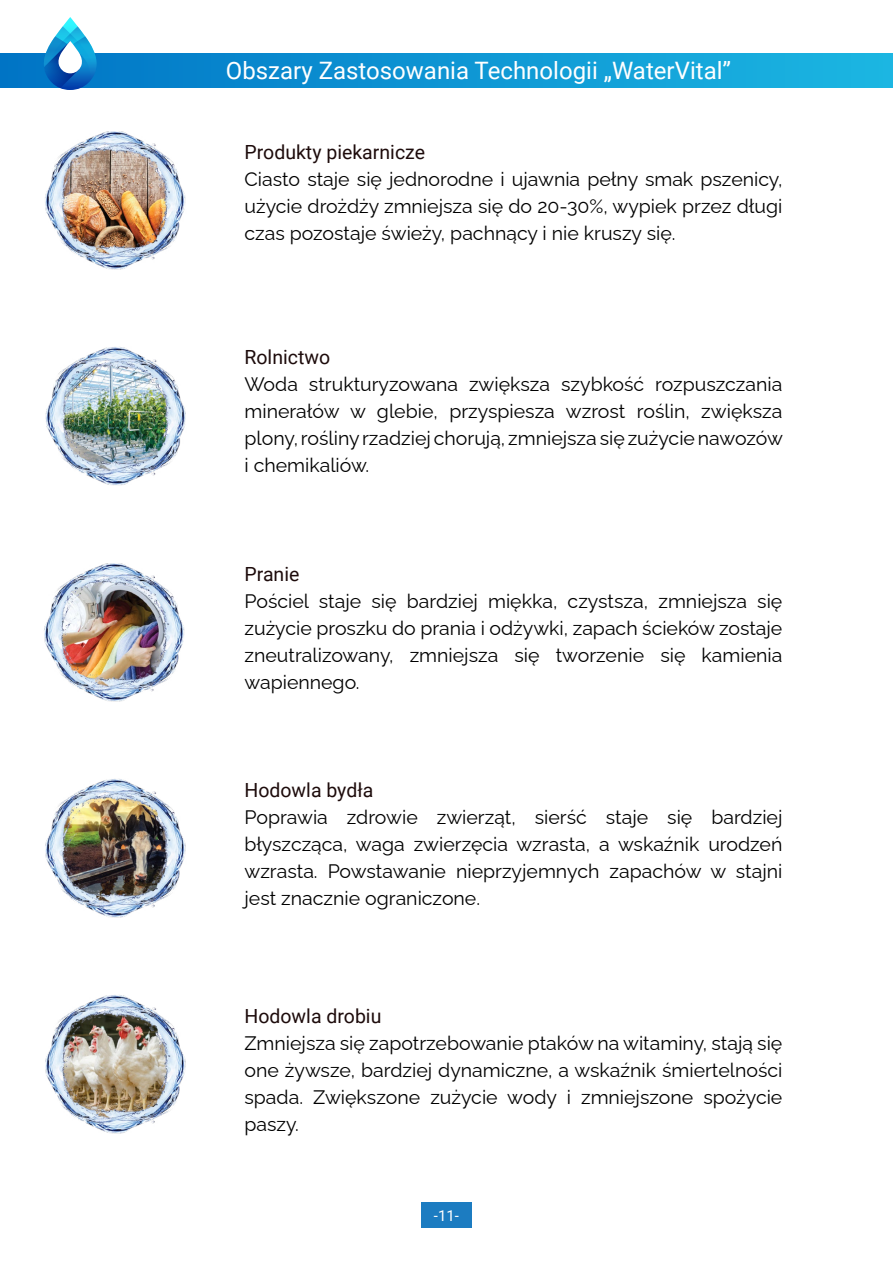
<style>
.page{position:relative;width:893px;height:1263px;background:#fff}
.page>*{position:absolute;margin:0;border:0;box-sizing:border-box;transform-origin:0 0}
.t1{font:24px "Roboto";color:#fff}
.t2{font:19.5px/27px "Raleway";color:#000;text-align:justify}
.t3{font:19.5px "Roboto";color:#1d0b0b}
.t4{font:15px "Roboto";color:#fff}
</style>
<div class="page">
<div style="left:421px;top:1202px;width:51px;height:26px;background:#1c7cc1"></div>
<div style="left:0;top:54px;width:893px;height:33px;background:linear-gradient(to right,#0074c5,#1cb7e2)"></div>
<svg style="left:43px;top:17px;width:55px;height:73px"></svg>
<img style="left:44px;top:563px;width:141px;height:139px">
<img style="left:45px;top:779px;width:141px;height:139px">
<img style="left:45px;top:995px;width:141px;height:139px">
<img style="left:45px;top:131px;width:141px;height:139px">
<img style="left:45px;top:347px;width:141px;height:138px">
<p class="t1" style="left:226px;top:54px;width:507px">Obszary Zastosowania Technologii „WaterVital”</p>
<p class="t3" style="left:244px;top:139px;width:182px">Produkty piekarnicze</p>
<p class="t2" style="left:244px;top:164px;width:539px">Ciasto staje się jednorodne i ujawnia pełny smak pszenicy, użycie drożdży zmniejsza się do 20-30%, wypiek przez długi czas pozostaje świeży, pachnący i nie kruszy się.</p>
<p class="t3" style="left:244px;top:343px;width:87px">Rolnictwo</p>
<p class="t2" style="left:244px;top:368px;width:540px">Woda strukturyzowana zwiększa szybkość rozpuszczania minerałów w glebie, przyspiesza wzrost roślin, zwiększa plony, rośliny rzadziej chorują, zmniejsza się zużycie nawozów i chemikaliów.</p>
<p class="t3" style="left:244px;top:560px;width:56px">Pranie</p>
<p class="t2" style="left:244px;top:585px;width:539px">Pościel staje się bardziej miękka, czystsza, zmniejsza się zużycie proszku do prania i odżywki, zapach ścieków zostaje zneutralizowany, zmniejsza się tworzenie się kamienia wapiennego.</p>
<p class="t3" style="left:244px;top:776px;width:130px">Hodowla bydła</p>
<p class="t2" style="left:244px;top:801px;width:539px">Poprawia zdrowie zwierząt, sierść staje się bardziej błyszcząca, waga zwierzęcia wzrasta, a wskaźnik urodzeń wzrasta. Powstawanie nieprzyjemnych zapachów w stajni jest znacznie ograniczone.</p>
<p class="t3" style="left:244px;top:1003px;width:138px">Hodowla drobiu</p>
<p class="t2" style="left:244px;top:1028px;width:539px">Zmniejsza się zapotrzebowanie ptaków na witaminy, stają się one żywsze, bardziej dynamiczne, a wskaźnik śmiertelności spada. Zwiększone zużycie wody i zmniejszone spożycie paszy.</p>
<p class="t4" style="left:434px;top:1205px;width:27px">-11-</p>
</div>
